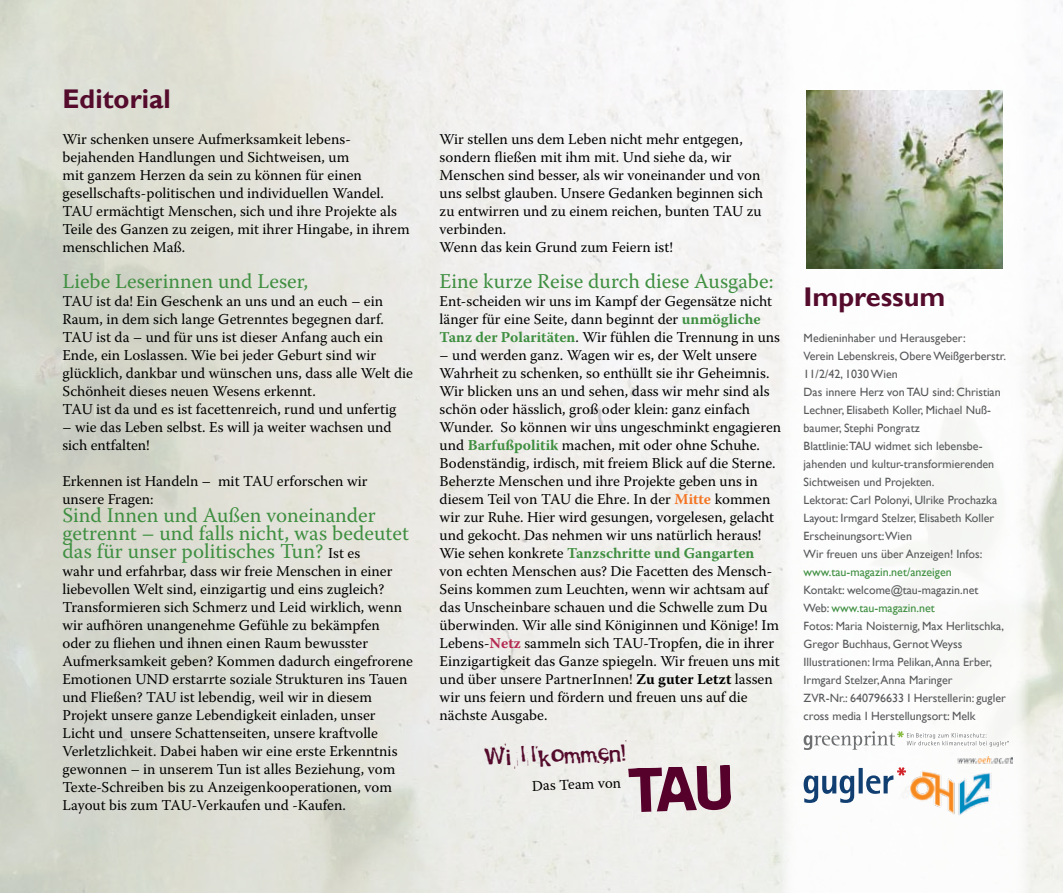
<style>
.page{position:relative;width:1063px;height:893px;background:#fff}
.page>*{position:absolute;margin:0;border:0;box-sizing:border-box;transform-origin:0 0}
.t1{font:30px "Alexandras Stempelkasten";color:#540b2c}
.t2{font:700 27px "Gill Sans";color:#540b2c}
.t3{font:21px/18px "Warnock Pro";color:#3f8f41}
.t4{font:15px/18px "Warnock Pro";color:#000}
.t5{font:12px/18px "Gill Sans";color:#58595b}
.t6{font:12px "Gill Sans";color:#3f8f41}
.s1{font-size:15px;color:#000}
.s2{font-weight:700;color:#3f8f41}
.s3{font-weight:700;color:#f47522}
.s4{font-weight:700;color:#b52951}
.s5{font-weight:700}
.s6{color:#3f8f41}
</style>
<div class="page">
<img style="left:910px;top:756px;width:103px;height:60px">
<svg style="left:628px;top:765px;width:103px;height:49px;background:#a47a8d"></svg>
<img style="left:807px;top:90px;width:196px;height:179px">
<svg style="left:804px;top:767px;width:102px;height:36px"></svg>
<svg style="left:804px;top:731px;width:205px;height:19px"></svg>
<h2 class="t2" style="left:62px;top:83px;width:110px">Editorial</h2>
<p class="t4" style="left:62px;top:130px;width:349px">Wir schenken unsere Aufmerksamkeit lebens&shy;bejahenden Handlungen und Sichtweisen, um<br>mit ganzem Herzen da sein zu können für einen gesellschafts-politischen und individuellen Wandel.<br>TAU ermächtigt Menschen, sich und ihre Projekte als Teile des Ganzen zu zeigen, mit ihrer Hingabe, in ihrem menschlichen Maß.</p>
<h3 class="t3" style="left:62px;top:272px;width:247px">Liebe Leserinnen und Leser,</h3>
<p class="t4" style="left:62px;top:292px;width:352px">TAU ist da! Ein Geschenk an uns und an euch – ein Raum, in dem sich lange Getrenntes begegnen darf.<br>TAU ist da – und für uns ist dieser Anfang auch ein Ende, ein Loslassen. Wie bei jeder Geburt sind wir glücklich, dankbar und wünschen uns, dass alle Welt die Schönheit dieses neuen Wesens erkennt.<br>TAU ist da und es ist facettenreich, rund und unfertig</p>
<p class="t4" style="left:62px;top:418px;width:331px">– wie das Leben selbst. Es will ja weiter wachsen und sich entfalten!</p>
<p class="t4" style="left:62px;top:472px;width:307px">Erkennen ist Handeln – mit TAU erforschen wir unsere Fragen:</p>
<h3 class="t3" style="left:62px;top:506px;width:348px">Sind Innen und Außen voneinander getrennt – und falls nicht, was bedeutet das für unser politisches Tun? <span class="s1">Ist es</span></h3>
<p class="t4" style="left:62px;top:562px;width:352px">wahr und erfahrbar, dass wir freie Menschen in einer liebevollen Welt sind, einzigartig und eins zugleich?<br>Transformieren sich Schmerz und Leid wirklich, wenn wir aufhören unangenehme Gefühle zu bekämpfen<br>oder zu fliehen und ihnen einen Raum bewusster Aufmerksamkeit geben? Kommen dadurch eingefrorene Emotionen UND erstarrte soziale Strukturen ins Tauen und Fließen? TAU ist lebendig, weil wir in diesem Projekt unsere ganze Lebendigkeit einladen, unser<br>Licht und unsere Schattenseiten, unsere kraftvolle Verletzlichkeit. Dabei haben wir eine erste Erkenntnis gewonnen – in unserem Tun ist alles Beziehung, vom Texte-Schreiben bis zu Anzeigenkooperationen, vom Layout bis zum TAU-Verkaufen und -Kaufen.</p>
<p class="t4" style="left:440px;top:130px;width:325px">Wir stellen uns dem Leben nicht mehr entgegen, sondern fließen mit ihm mit. Und siehe da, wir Menschen sind besser, als wir voneinander und von uns selbst glauben. Unsere Gedanken beginnen sich zu entwirren und zu einem reichen, bunten TAU zu verbinden.<br>Wenn das kein Grund zum Feiern ist!</p>
<h3 class="t3" style="left:440px;top:272px;width:335px">Eine kurze Reise durch diese Ausgabe:</h3>
<p class="t4" style="left:440px;top:292px;width:342px">Ent-scheiden wir uns im Kampf der Gegensätze nicht länger für eine Seite, dann beginnt der <span class="s2">unmögliche<br>Tanz der Polaritäten</span>. Wir fühlen die Trennung in uns</p>
<p class="t4" style="left:440px;top:346px;width:343px">– und werden ganz. Wagen wir es, der Welt unsere Wahrheit zu schenken, so enthüllt sie ihr Geheimnis.<br>Wir blicken uns an und sehen, dass wir mehr sind als schön oder hässlich, groß oder klein: ganz einfach Wunder. So können wir uns ungeschminkt engagieren und <span class="s2">Barfußpolitik</span> machen, mit oder ohne Schuhe.<br>Bodenständig, irdisch, mit freiem Blick auf die Sterne.<br>Beherzte Menschen und ihre Projekte geben uns in diesem Teil von TAU die Ehre. In der <span class="s3">Mitte</span> kommen wir zur Ruhe. Hier wird gesungen, vorgelesen, gelacht und gekocht. Das nehmen wir uns natürlich heraus!<br>Wie sehen konkrete <span class="s2">Tanzschritte und Gangarten </span>von echten Menschen aus? Die Facetten des Mensch-Seins kommen zum Leuchten, wenn wir achtsam auf das Unscheinbare schauen und die Schwelle zum Du überwinden. Wir alle sind Königinnen und Könige! Im Lebens-<span class="s4">Netz</span> sammeln sich TAU-Tropfen, die in ihrer Einzigartigkeit das Ganze spiegeln. Wir freuen uns mit und über unsere PartnerInnen! <span class="s5">Zu guter Letzt</span> lassen wir uns feiern und fördern und freuen uns auf die nächste Ausgabe.</p>
<h1 class="t1" style="left:484px;top:745px;width:144px;rotate:-2deg">Willkommen!</h1>
<p class="t4" style="left:532px;top:776px;width:91px;rotate:-2deg">Das Team von</p>
<h2 class="t2" style="left:804px;top:281px;width:143px">Impressum</h2>
<p class="t5" style="left:804px;top:329px;width:204px">Medieninhaber und Herausgeber:<br>Verein Lebenskreis, Obere Weißgerberstr.<br>11/2/42, 1030 Wien<br>Das innere Herz von TAU sind: Christian Lechner, Elisabeth Koller, Michael Nuß&shy;baumer, Stephi Pongratz<br>Blattlinie:TAU widmet sich lebensbe&shy;jahenden und kultur-transformierenden Sichtweisen und Projekten.<br>Lektorat: Carl Polonyi, Ulrike Prochazka Layout: Irmgard Stelzer, Elisabeth Koller Erscheinungsort:Wien<br>Wir freuen uns über Anzeigen! Infos:</p>
<p class="t6" style="left:804px;top:565px;width:150px">www.tau-magazin.net/anzeigen</p>
<p class="t5" style="left:804px;top:581px;width:204px">Kontakt: welcome@tau-magazin.net Web: <span class="s6">www.tau-magazin.net<br></span>Fotos: Maria Noisternig, Max Herlitschka, Gregor Buchhaus, Gernot Weyss Illustrationen: Irma Pelikan, Anna Erber, Irmgard Stelzer, Anna Maringer<br>ZVR-Nr.: 640796633 I Herstellerin: gugler cross media I Herstellungsort: Melk</p>
</div>
